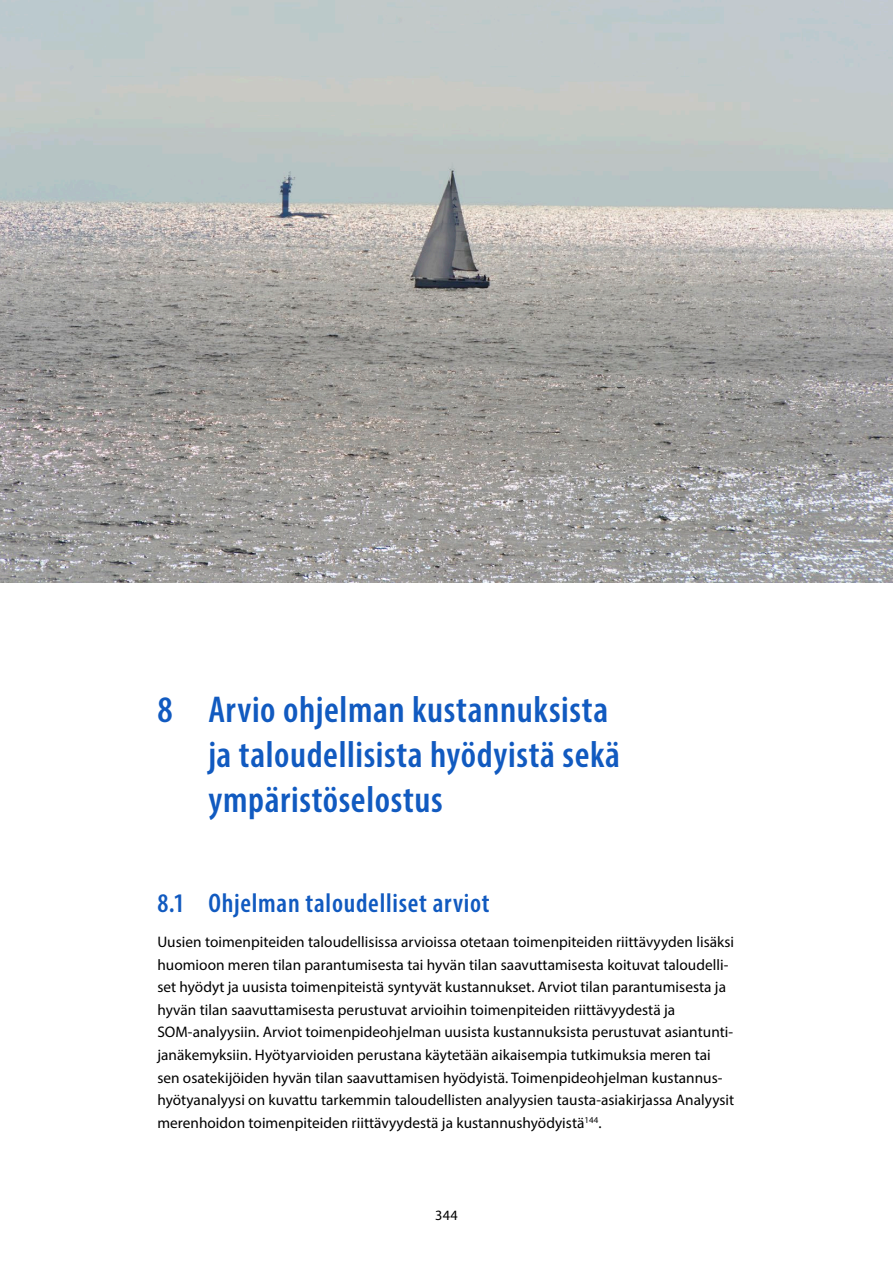
<style>
.page{position:relative;width:893px;height:1263px;background:#fff}
.page>*{position:absolute;margin:0;border:0;box-sizing:border-box;transform-origin:0 0}
.Otsikko_1{font:600 condensed 37.5px/45.2px "Myriad Pro";letter-spacing:.015em;color:#115ac0}
.t1{font:600 condensed 27px "Myriad Pro";letter-spacing:.025em;color:#115ac0}
._01_Leipä{font:15.3px/22.5px "Myriad Pro";letter-spacing:.005em;color:#000}
.t2{font:14.25px "Myriad Pro";color:#000}
</style>
<div class="page">
<img style="left:0;top:0;width:893px;height:583px">
<h1 class="Otsikko_1" style="left:208px;top:686px;width:413px;text-indent:-51px">8 Arvio ohjelman kustannuksista ja taloudellisista hyödyistä sekä ympäristöselostus</h1>
<p class="t1" style="left:157px;top:886px;width:334px">8.1 Ohjelman taloudelliset arviot</p>
<p class="_01_Leipä" style="left:157px;top:931px;width:578px">Uusien toimenpiteiden taloudellisissa arvioissa otetaan toimenpiteiden riittävyyden lisäksi huomioon meren tilan parantumisesta tai hyvän tilan saavuttamisesta koituvat taloudelli&shy;set hyödyt ja uusista toimenpiteistä syntyvät kustannukset. Arviot tilan parantumisesta ja hyvän tilan saavuttamisesta perustuvat arvioihin toimenpiteiden riittävyydestä ja SOM-analyysiin. Arviot toimenpideohjelman uusista kustannuksista perustuvat asiantunti&shy;janäkemyksiin. Hyötyarvioiden perustana käytetään aikaisempia tutkimuksia meren tai sen osatekijöiden hyvän tilan saavuttamisen hyödyistä. Toimenpideohjelman kustannus&shy;hyötyanalyysi on kuvattu tarkemmin taloudellisten analyysien tausta-asiakirjassa Analyysit merenhoidon toimenpiteiden riittävyydestä ja kustannushyödyistä<sup>144</sup>.</p>
<p class="t2" style="left:435px;top:1206px;width:24px">344</p>
</div>
